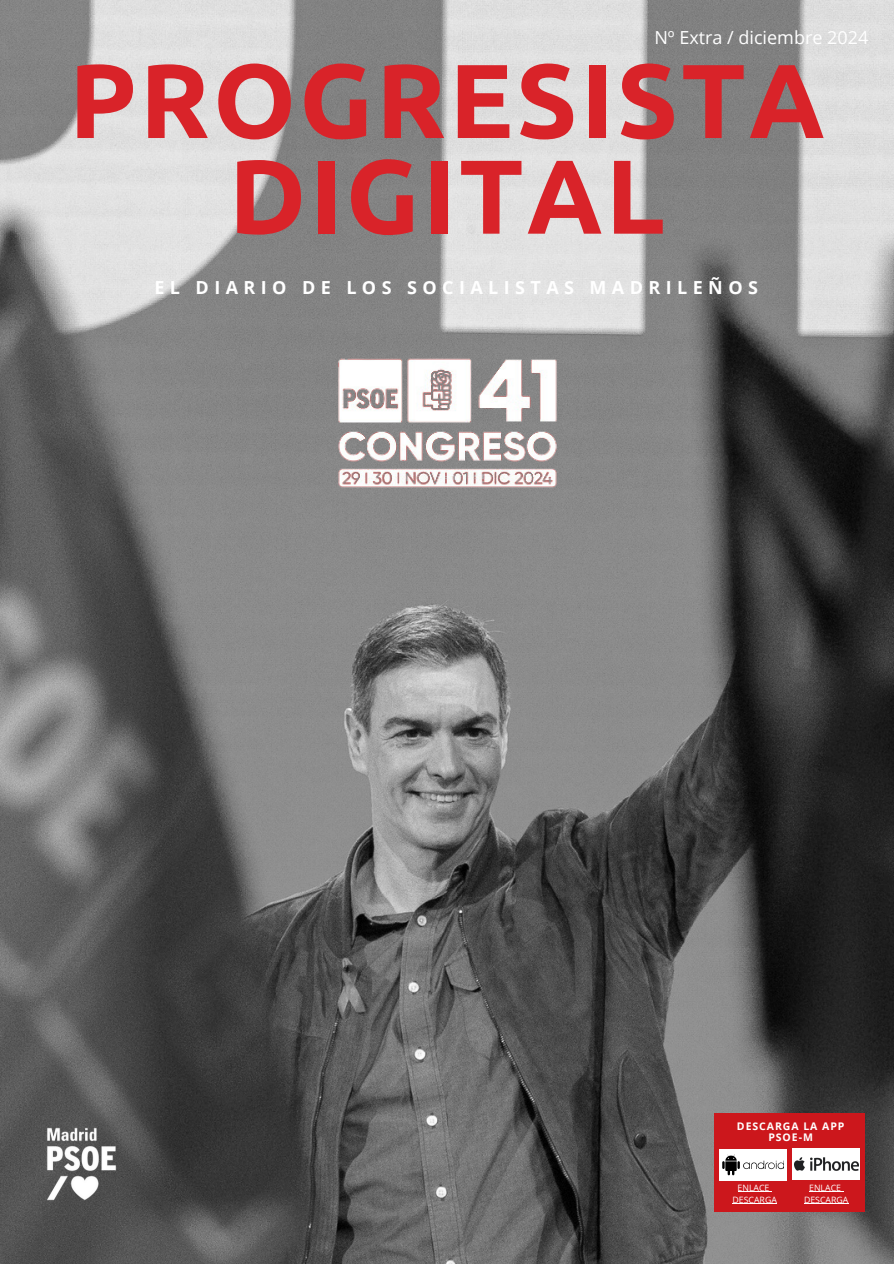
<style>
.page{position:relative;width:894px;height:1264px;background:#fff}
.page>*{position:absolute;margin:0;border:0;box-sizing:border-box;transform-origin:0 0}
.t1{font:700 105px/95.7px "Ubuntu";letter-spacing:.03em;color:#d92329;text-align:center}
.t2{font:700 18px "Open Sans";letter-spacing:.3em;color:#fff}
.t3{font:18px "Open Sans";color:#fff}
.t4{font:700 10.5px "Open Sans";letter-spacing:.09em;color:#fff}
.t5{font:8.7px/11.9px "Open Sans";color:#fff;text-align:center}
</style>
<div class="page">
<img style="left:0;top:0;width:893px;height:1263px">
<img style="left:30px;top:1113px;width:100px;height:101px">
<div style="left:714px;top:1113px;width:150px;height:98px;background:#cc171c"></div>
<div style="left:719px;top:1148px;width:67px;height:32px;background:#fff"></div>
<svg style="left:722px;top:1154px;width:61px;height:21px"></svg>
<div style="left:792px;top:1147px;width:67px;height:32px;background:#fff"></div>
<img style="left:794px;top:1157px;width:63px;height:14px">
<hr style="left:737px;top:1191px;width:32px;height:1px;background:#fff">
<hr style="left:732px;top:1203px;width:44px;height:1px;background:#fff">
<hr style="left:808px;top:1191px;width:32px;height:1px;background:#fff">
<hr style="left:803px;top:1203px;width:45px;height:1px;background:#fff">
<img style="left:292px;top:338px;width:310px;height:171px">
<p class="t3" style="left:654px;top:25px;width:215px">Nº Extra / diciembre 2024</p>
<h2 class="t1" style="left:69px;top:51px;width:757px">PROGRESISTA<br>DIGITAL</h2>
<p class="t2" style="left:154px;top:275px;width:605px">EL DIARIO DE LOS SOCIALISTAS MADRILEÑOS</p>
<h3 class="t4" style="left:736px;top:1118px;width:109px">DESCARGA LA APP</h3>
<h1 class="t4" style="left:768px;top:1129px;width:46px">PSOE-M</h1>
<p class="t5" style="left:732px;top:1181px;width:46px">ENLACE<br>DESCARGA</p>
<p class="t5" style="left:803px;top:1181px;width:46px">ENLACE<br>DESCARGA</p>
</div>
